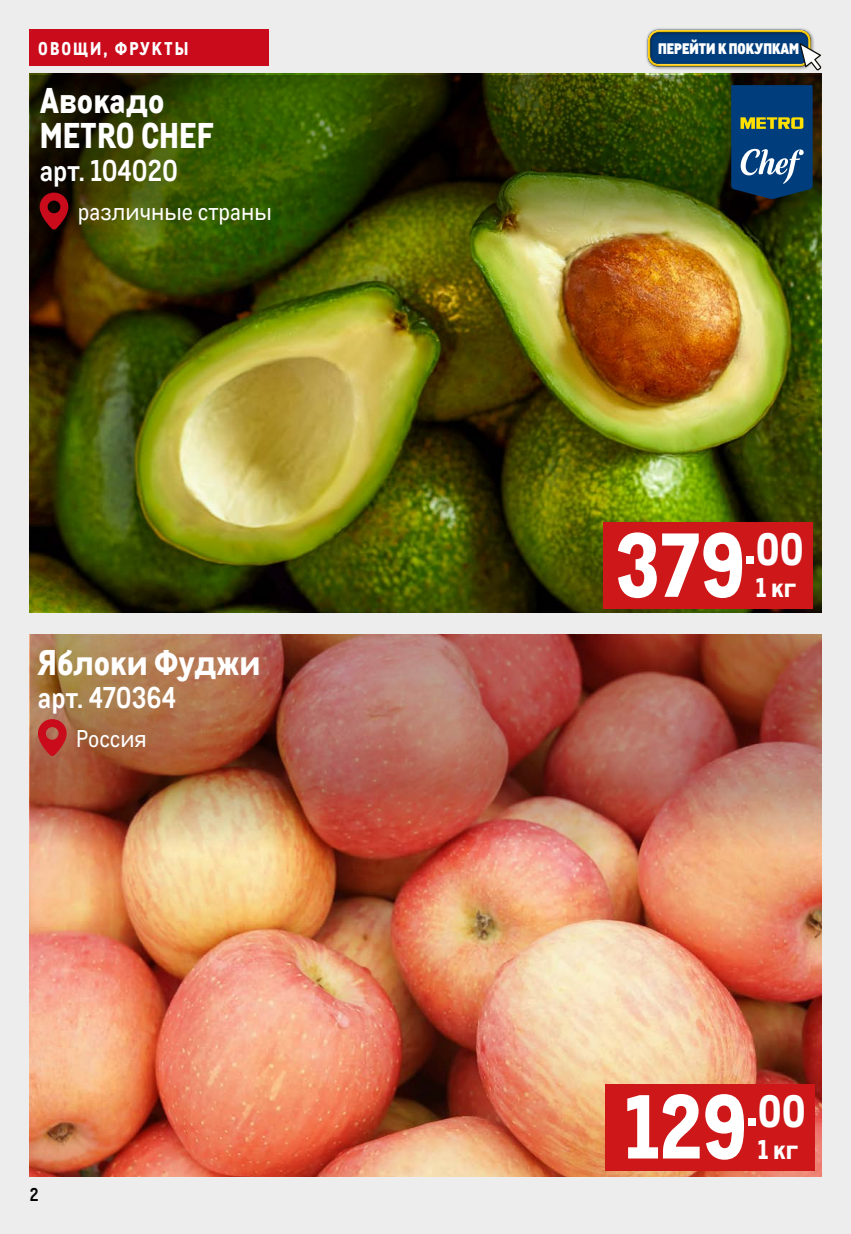
<style>
.page{position:relative;width:851px;height:1234px;background:#fff}
.page>*{position:absolute;margin:0;border:0;box-sizing:border-box;transform-origin:0 0}
.t1{font:800 88.2px "CA Metro";color:#fff}
.t2{font:800 34.8px/34.8px "CA Metro";color:#fff}
.t3{font:700 29.25px "CA Metro";color:#fff}
.t4{font:800 26.4px "CA Metro";color:#fff}
.t5{font:23.7px "CA Metro";color:#fff}
.t6{font:800 18px "CA Metro";letter-spacing:.11em;color:#fff}
.t7{font:700 18px "CA Metro";color:#000}
.t8{font:900 14.85px "CA Metro";color:#fff}
</style>
<div class="page">
<div style="left:0;top:0;width:850px;height:1233px;background:#ededed"></div>
<div style="left:30px;top:30px;width:239px;height:36px;background:#c90b1c"></div>
<img style="left:30px;top:73px;width:791px;height:539px">
<img style="left:30px;top:857px;width:791px;height:318px">
<div style="left:645px;top:27px;width:169px;height:43px;background:#000;opacity:.54"></div>
<div style="left:640px;top:22px;width:175px;height:44px;background:#fff;opacity:.75"></div>
<div style="left:643px;top:31px;width:175px;height:36px;background:#000;opacity:.75"></div>
<svg style="left:799px;top:43px;width:22px;height:27px"></svg>
<img style="left:30px;top:634px;width:791px;height:223px">
<div style="left:604px;top:1083px;width:210px;height:86px;background:#cd1719"></div>
<svg style="left:38px;top:718px;width:29px;height:38px"></svg>
<div style="left:603px;top:522px;width:209px;height:86px;background:#cd1719"></div>
<img style="left:30px;top:75px;width:791px;height:179px">
<svg style="left:39px;top:191px;width:29px;height:39px"></svg>
<svg style="left:731px;top:85px;width:81px;height:114px;background:#1f5078"></svg>
<p class="t6" style="left:38px;top:34px;width:151px">ОВОЩИ, ФРУКТЫ</p>
<p class="t8" style="left:658px;top:36px;width:143px">ПЕРЕЙТИ К ПОКУПКАМ</p>
<p class="t2" style="left:40px;top:80px;width:176px">Авокадо<br>METRO CHEF</p>
<p class="t3" style="left:40px;top:148px;width:140px">арт. 104020</p>
<p class="t5" style="left:78px;top:195px;width:195px">различные страны</p>
<p class="t2" style="left:38px;top:641px;width:224px">Яблоки Фуджи</p>
<p class="t3" style="left:38px;top:675px;width:139px">арт. 470364</p>
<p class="t5" style="left:76px;top:721px;width:72px">Россия</p>
<p class="t7" style="left:30px;top:1180px;width:10px">2</p>
<h1 class="t1" style="left:615px;top:492px;width:190px">379<sup>.</sup><sup>00</sup></h1>
<p class="t4" style="left:755px;top:565px;width:42px">1 кг</p>
<h1 class="t1" style="left:624px;top:1053px;width:183px">129<sup>.</sup><sup>00</sup></h1>
<p class="t4" style="left:757px;top:1126px;width:42px">1 кг</p>
</div>
